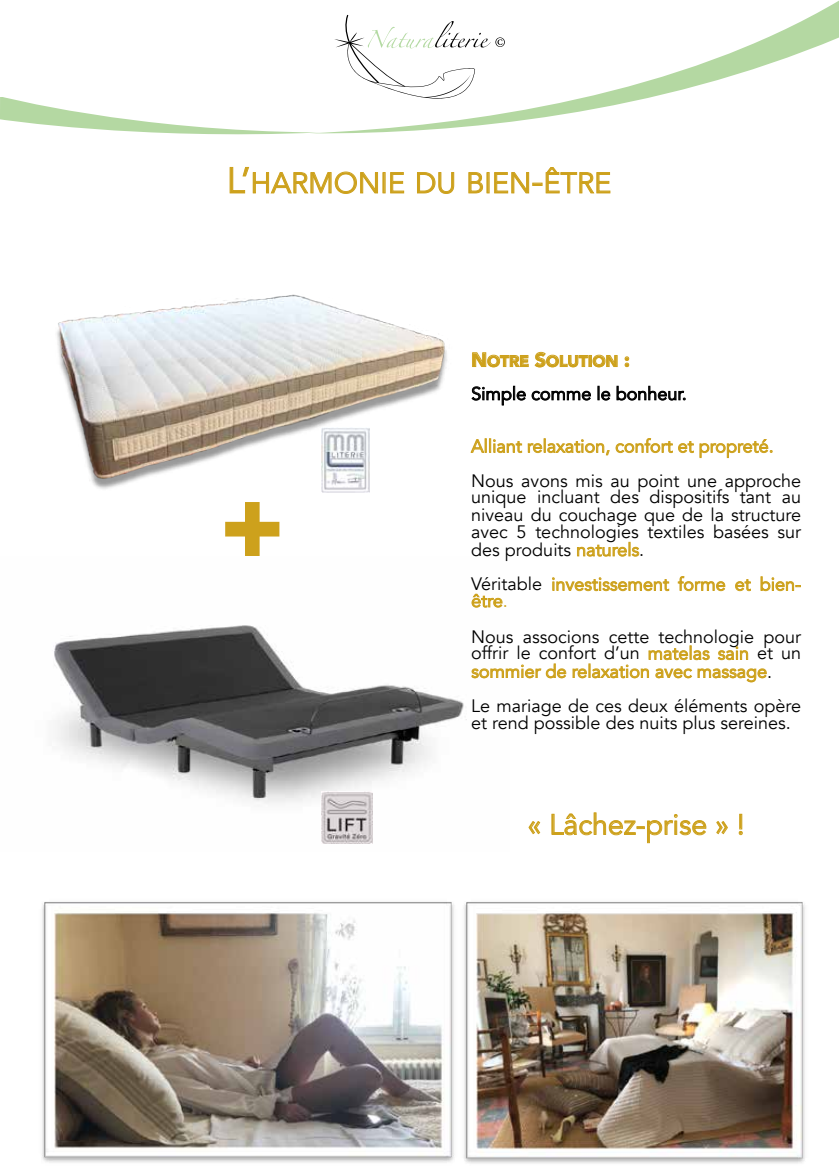
<style>
.page{position:relative;width:839px;height:1175px;background:#fff}
.page>*{position:absolute;margin:0;border:0;box-sizing:border-box;transform-origin:0 0}
.t1{font:28.8px "Avenir";color:#cda11c}
.t2{font:28.5px "Avenir";color:#cda11c}
.t3{font:18px/17.2px "Avenir";color:#000;text-align:justify}
.t4{font:18px/16.5px "Avenir";color:#cda11c}
.t5{font:900 15.6px "Avenir";color:#cda11c}
.s1{font-size:36px}
.s2{font-size:19.5px}
.s3{color:#cda11c}
.s4{color:#000}
</style>
<div class="page">
<svg style="left:319px;top:1px;width:519px;height:133px"></svg>
<svg style="left:0;top:97px;width:319px;height:38px"></svg>
<svg style="left:229px;top:166px;width:149px;height:28px"></svg>
<svg style="left:390px;top:172px;width:14px;height:22px"></svg>
<svg style="left:417px;top:172px;width:37px;height:22px"></svg>
<svg style="left:468px;top:172px;width:15px;height:22px"></svg>
<svg style="left:494px;top:167px;width:116px;height:27px"></svg>
<svg style="left:225px;top:502px;width:54px;height:54px"></svg>
<img style="left:54px;top:600px;width:449px;height:244px">
<svg style="left:472px;top:352px;width:56px;height:15px"></svg>
<svg style="left:534px;top:352px;width:83px;height:15px"></svg>
<svg style="left:624px;top:356px;width:5px;height:11px"></svg>
<svg style="left:471px;top:386px;width:120px;height:19px"></svg>
<svg style="left:597px;top:386px;width:13px;height:14px"></svg>
<svg style="left:616px;top:386px;width:69px;height:14px"></svg>
<svg style="left:470px;top:438px;width:52px;height:15px"></svg>
<svg style="left:528px;top:438px;width:81px;height:17px"></svg>
<svg style="left:615px;top:438px;width:57px;height:15px"></svg>
<svg style="left:678px;top:441px;width:15px;height:12px"></svg>
<svg style="left:699px;top:439px;width:73px;height:19px"></svg>
<svg style="left:577px;top:542px;width:62px;height:14px"></svg>
<svg style="left:552px;top:577px;width:117px;height:14px"></svg>
<svg style="left:677px;top:576px;width:48px;height:15px"></svg>
<svg style="left:735px;top:579px;width:15px;height:12px"></svg>
<svg style="left:760px;top:576px;width:40px;height:15px"></svg>
<svg style="left:471px;top:593px;width:31px;height:14px"></svg>
<svg style="left:471px;top:663px;width:95px;height:15px"></svg>
<svg style="left:572px;top:645px;width:194px;height:37px"></svg>
<svg style="left:528px;top:821px;width:12px;height:13px"></svg>
<svg style="left:551px;top:812px;width:155px;height:31px"></svg>
<svg style="left:716px;top:821px;width:12px;height:13px"></svg>
<svg style="left:738px;top:813px;width:5px;height:22px"></svg>
<img style="left:42px;top:902px;width:763px;height:262px">
<img style="left:57px;top:294px;width:390px;height:192px">
<img style="left:321px;top:427px;width:49px;height:66px">
<img style="left:321px;top:791px;width:51px;height:52px">
<div style="left:309px;top:0;width:220px;height:108px;background:#fff"></div>
<svg style="left:334px;top:15px;width:171px;height:84px"></svg>
<h1 class="t1" style="left:227px;top:166px;width:386px"><span class="s1">L’</span>HARMONIE DU BIEN<span class="s1">-</span>ÊTRE</h1>
<p class="t5" style="left:471px;top:348px;width:160px"><span class="s2">N</span>OTRE <span class="s2">S</span>OLUTION <span class="s2">:</span></p>
<p class="t3" style="left:471px;top:385px;width:217px">Simple comme le bonheur.</p>
<p class="t4" style="left:471px;top:438px;width:304px">Alliant relaxation, confort et propreté.</p>
<p class="t3" style="left:471px;top:472px;width:331px">Nous avons mis au point une approche unique incluant des dispositifs tant au niveau du couchage que de la structure avec 5 technologies textiles basées sur des produits <span class="s3">naturels</span>.</p>
<p class="t4" style="left:471px;top:576px;width:331px"><span class="s4">Véritable</span> investissement forme et bien&shy;être.</p>
<p class="t3" style="left:471px;top:628px;width:331px">Nous associons cette technologie pour offrir le confort d’un <span class="s3">matelas sain</span> et un <span class="s3">sommier de relaxation avec massage</span>.</p>
<p class="t3" style="left:471px;top:698px;width:331px;line-height:16.5px">Le mariage de ces deux éléments opère et rend possible des nuits plus sereines.</p>
<h2 class="t2" style="left:527px;top:807px;width:218px">« Lâchez-prise » !</h2>
</div>
